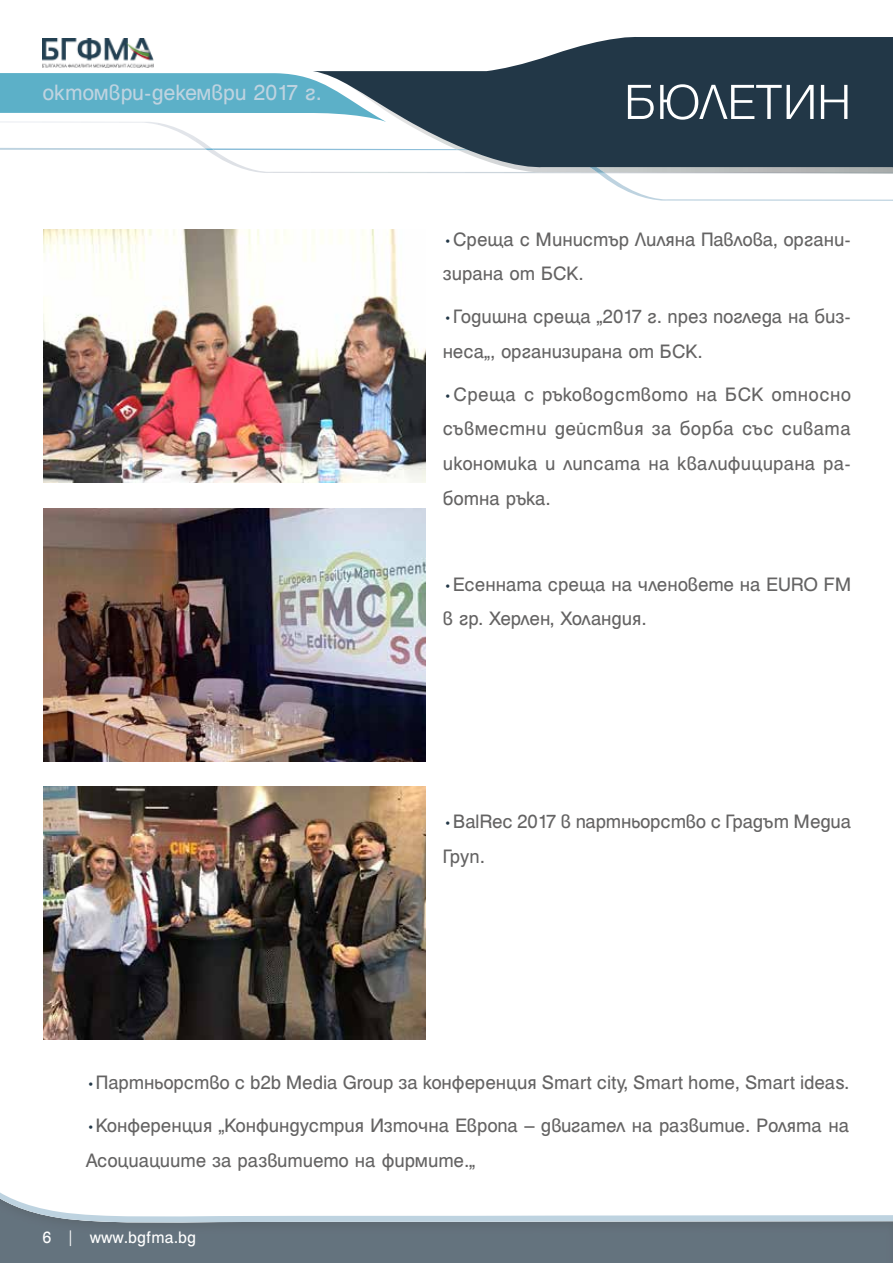
<style>
.page{position:relative;width:893px;height:1263px;background:#fff}
.page>*{position:absolute;margin:0;border:0;box-sizing:border-box;transform-origin:0 0}
.t1{font:300 53.25px "Helen Bg";letter-spacing:-.005em;color:#fff}
.t2{font:24px "Helen Bg";letter-spacing:-.005em;color:#bed3e0}
.t3{font:21px/34.5px "Helen Bg";color:#646363}
.t4{font:18px "Helen Bg";color:#fff}
.s1{font-weight:700;font-size:19.5px;color:#223747}
.s2{font-family:"Calibri";font-weight:300}
</style>
<div class="page">
<svg style="left:0;top:37px;width:893px;height:164px"></svg>
<div style="left:0;top:1154px;width:893px;height:109px;background:#64737e"></div>
<svg style="left:0;top:1154px;width:893px;height:70px;background:#f2f5f6"></svg>
<img style="left:43px;top:38px;width:110px;height:30px">
<img style="left:43px;top:230px;width:383px;height:253px">
<img style="left:43px;top:786px;width:383px;height:254px">
<img style="left:43px;top:508px;width:383px;height:253px">
<p class="t2" style="left:43px;top:79px;width:280px">октомври-декември 2017 г.</p>
<h1 class="t1" style="left:624px;top:72px;width:228px">БЮЛЕТИН</h1>
<p class="t3" style="left:443px;top:222px;width:410px"><span class="s1">•</span>Среща с Министър Лиляна Павлова, органи&shy;зирана от БСК.</p>
<p class="t3" style="left:443px;top:299px;width:410px"><span class="s1">•</span>Годишна среща „2017 г. през погледа на биз&shy;неса“, организирана от БСК.</p>
<p class="t3" style="left:443px;top:377px;width:410px;text-align:justify"><span class="s1">•</span>Среща с ръководството на БСК относно съвместни действия за борба със сивата икономика и липсата на квалифицирана ра&shy;ботна ръка.</p>
<p class="t3" style="left:443px;top:566px;width:410px"><span class="s1">•</span>Есенната среща на членовете на EURO FM в гр. Херлен, Холандия.</p>
<p class="t3" style="left:443px;top:804px;width:410px"><span class="s1">•</span>BalRec 2017 в партньорство с Градът Медиа<br>Груп.</p>
<p class="t3" style="left:86px;top:1065px;width:765px"><span class="s1">•</span>Партньорство с b2b Media Group за конференция Smart city, Smart home, Smart ideas.</p>
<p class="t3" style="left:86px;top:1108px;width:765px"><span class="s1">•</span>Конференция „Конфиндустрия Източна Европа – двигател на развитие. Ролята на<br>Асоциациите за развитието на фирмите.“</p>
<p class="t4" style="left:43px;top:1227px;width:155px">6 <span class="s2">|</span> www.bgfma.bg</p>
</div>
